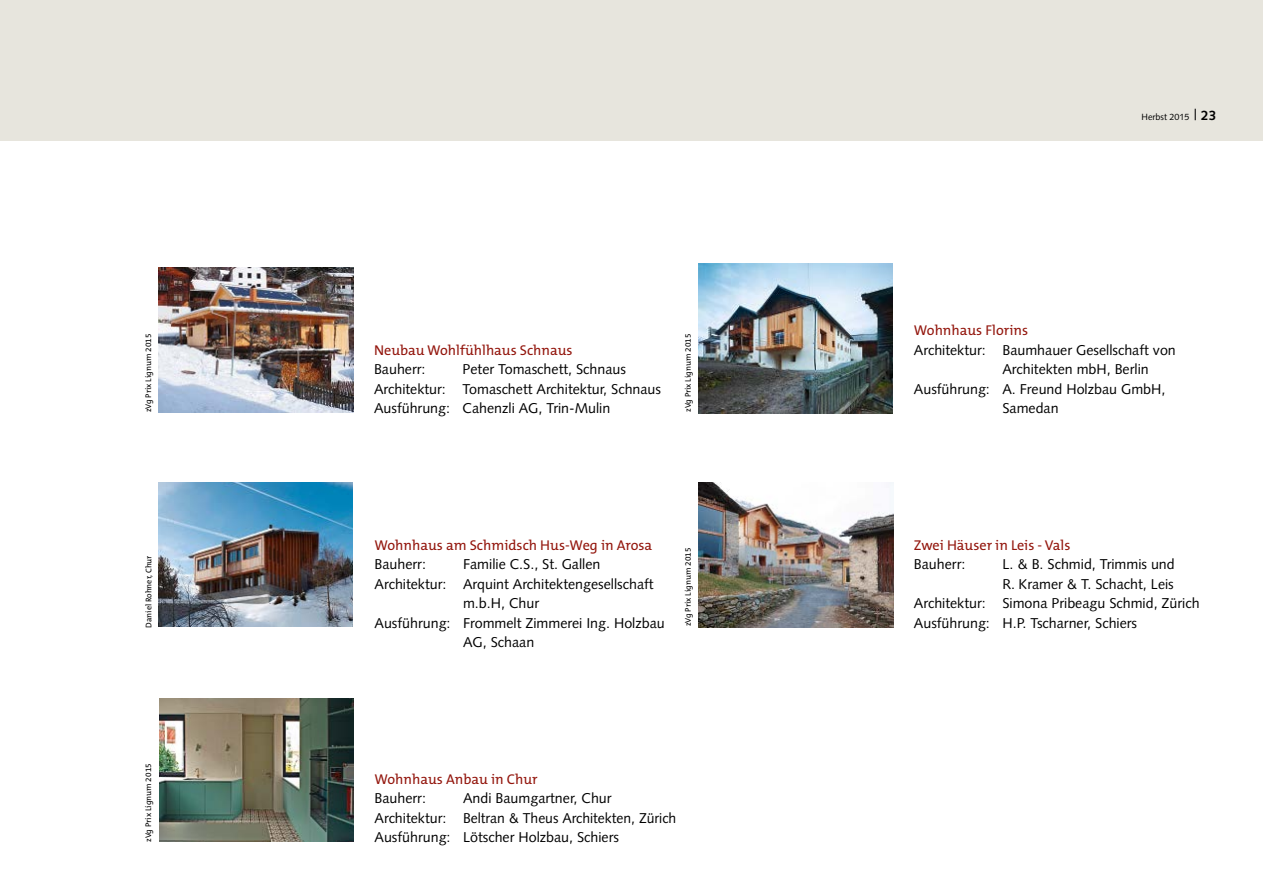
<style>
.page{position:relative;width:1263px;height:893px;background:#fff}
.page>*{position:absolute;margin:0;border:0;box-sizing:border-box;transform-origin:0 0}
.t1{font:14.25px/19.5px "Syntax";color:#000}
.t2{font:14.25px "The Mix B5 Plain";color:#93160d}
.t3{font:9px "Syntax";color:#000}
.t4{font:8.25px "The Mix B5 Plain";color:#000}
.s1{font-size:15px}
.s2{font-weight:700;font-size:13.5px}
</style>
<div class="page">
<div style="left:0;top:0;width:1263px;height:140px;background:#e7e5dd"></div>
<img style="left:159px;top:267px;width:194px;height:145px">
<img style="left:159px;top:482px;width:194px;height:144px">
<img style="left:159px;top:698px;width:194px;height:144px">
<img style="left:698px;top:264px;width:194px;height:149px">
<img style="left:698px;top:482px;width:196px;height:146px">
<p class="t4" style="left:144px;top:412px;width:80px;rotate:-90deg">zVg Prix Lignum 2015</p>
<p class="t4" style="left:144px;top:628px;width:74px;rotate:-90deg">Daniel Rohner, Chur</p>
<p class="t4" style="left:144px;top:842px;width:80px;rotate:-90deg">zVg Prix Lignum 2015</p>
<p class="t2" style="left:374px;top:342px;width:200px">Neubau Wohlfühlhaus Schnaus</p>
<p class="t1" style="left:374px;top:359px;width:53px">Bauherr:</p>
<p class="t1" style="left:374px;top:359px;width:289px;text-indent:89px">Peter Tomaschett, Schnaus<br>Architektur: Tomaschett Architektur, Schnaus<br>Ausführung: Cahenzli AG, Trin-Mulin</p>
<p class="t4" style="left:683px;top:412px;width:80px;rotate:-90deg">zVg Prix Lignum 2015</p>
<p class="t2" style="left:375px;top:537px;width:279px">Wohnhaus am Schmidsch Hus-Weg in Arosa</p>
<p class="t1" style="left:375px;top:554px;width:53px">Bauherr:</p>
<p class="t1" style="left:463px;top:554px;width:139px">Familie C.S., St. Gallen</p>
<p class="t1" style="left:375px;top:574px;width:281px">Architektur: Arquint Architektengesellschaft</p>
<p class="t1" style="left:463px;top:593px;width:78px">m.b.H, Chur</p>
<p class="t1" style="left:375px;top:613px;width:292px">Ausführung: Frommelt Zimmerei Ing. Holzbau</p>
<p class="t1" style="left:463px;top:632px;width:73px">AG, Schaan</p>
<p class="t4" style="left:684px;top:626px;width:80px;rotate:-90deg">zVg Prix Lignum 2015</p>
<p class="t2" style="left:375px;top:771px;width:165px">Wohnhaus Anbau in Chur</p>
<p class="t1" style="left:375px;top:788px;width:53px">Bauherr:</p>
<p class="t1" style="left:375px;top:788px;width:303px;text-indent:89px">Andi Baumgartner, Chur<br>Architektur: Beltran &amp; Theus Architekten, Zürich<br>Ausführung: Lötscher Holzbau, Schiers</p>
<p class="t3" style="left:1141px;top:112px;width:76px">Herbst 2015 <span class="s1">|</span> <span class="s2">23</span></p>
<p class="t2" style="left:914px;top:323px;width:116px">Wohnhaus Florins</p>
<p class="t1" style="left:914px;top:340px;width:263px">Architektur: Baumhauer Gesellschaft von</p>
<p class="t1" style="left:1002px;top:359px;width:148px">Architekten mbH, Berlin</p>
<p class="t1" style="left:914px;top:379px;width:253px">Ausführung: A. Freund Holzbau GmbH,</p>
<p class="t1" style="left:1002px;top:398px;width:58px">Samedan</p>
<p class="t2" style="left:914px;top:537px;width:158px">Zwei Häuser in Leis - Vals</p>
<p class="t1" style="left:914px;top:554px;width:53px">Bauherr:</p>
<p class="t1" style="left:1002px;top:554px;width:174px">L. &amp; B. Schmid, Trimmis und</p>
<p class="t1" style="left:1002px;top:574px;width:173px">R. Kramer &amp; T. Schacht, Leis</p>
<p class="t1" style="left:914px;top:593px;width:287px">Architektur: Simona Pribeagu Schmid, Zürich</p>
<p class="t1" style="left:914px;top:613px;width:225px">Ausführung: H.P. Tscharner, Schiers</p>
</div>
